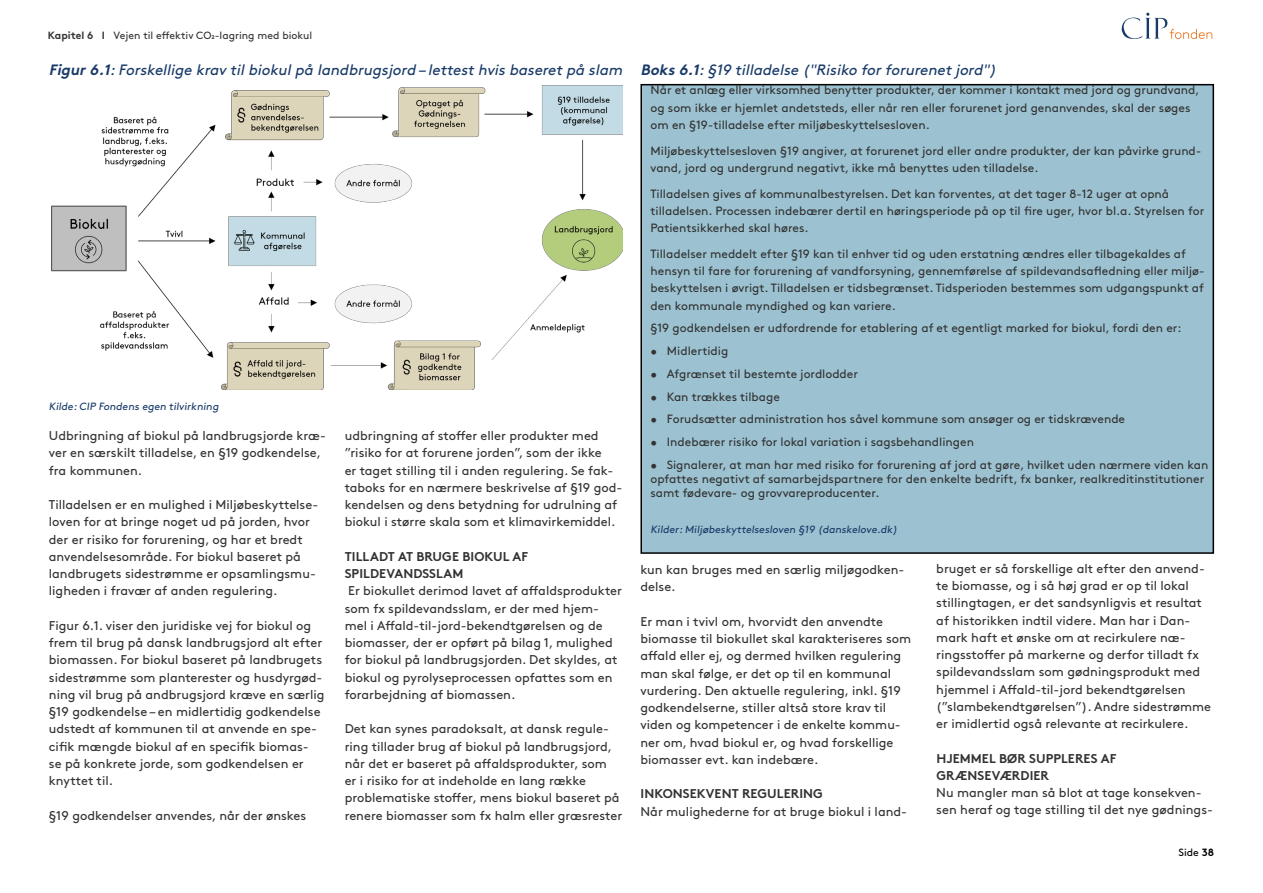
<style>
.page{position:relative;width:1263px;height:893px;background:#fff}
.page>*{position:absolute;margin:0;border:0;box-sizing:border-box;transform-origin:0 0}
.t1{font:italic 15px "Brown";color:#183a68}
.t2{font:12.75px/17.2px "Brown";color:#333}
.t3{font:700 12.75px/17.2px "Brown";letter-spacing:.005em;color:#333}
.t4{font:12px/17.2px "Brown";color:#333}
.t5{font:10.5px "Brown";color:#183a68}
.t6{font:10.5px "Brown";color:#333}
.t7{font:10.5px "Brown";color:#000}
.s1{font-weight:700}
</style>
<div class="page">
<div style="left:641px;top:85px;width:572px;height:468px;background:#9cc2d1"></div>
<div style="left:640px;top:84px;width:574px;height:470px;border:2px solid #000"></div>
<img style="left:51px;top:85px;width:571px;height:305px">
<svg style="left:1122px;top:13px;width:90px;height:26px"></svg>
<p class="t6" style="left:48px;top:27px;width:266px"><span class="s1">Kapitel 6 I</span> Vejen til effektiv CO2-lagring med biokul</p>
<p class="t1" style="left:49px;top:58px;width:579px"><span class="s1">Figur6.1</span>:Forskellige kravtilbiokulpå landbrugsjord –lettesthvisbaseretpå slam</p>
<p class="t5" style="left:49px;top:398px;width:173px">Kilde:CIP Fondens egen tilvirkning</p>
<p class="t2" style="left:49px;top:426px;width:278px">Udbringning af biokul på landbrugsjorde kræ&shy;ver en særskilt tilladelse, en §19 godkendelse, fra kommunen.</p>
<p class="t2" style="left:49px;top:495px;width:271px">Tilladelsen er en mulighed i Miljøbeskyttelse&shy;loven for at bringe noget ud på jorden, hvor der er risiko for forurening, og har et bredt anvendelsesområde. For biokul baseret på landbrugets sidestrømme er opsamlingsmu&shy;ligheden i fravær af anden regulering.</p>
<p class="t2" style="left:49px;top:616px;width:277px">Figur 6.1. viser den juridiske vej for biokul og frem til brug på dansk landbrugsjord alt efter biomassen. For biokul baseret på landbrugets sidestrømme som planterester og husdyrgød&shy;ning vil brug på andbrugsjord kræve en særlig §19 godkendelse – en midlertidig godkendelse udstedt af kommunen til at anvende en spe&shy;cifik mængde biokul af en specifik biomas&shy;se på konkrete jorde, som godkendelsen er knyttet til.</p>
<p class="t2" style="left:49px;top:805px;width:259px">§19 godkendelser anvendes, når der ønskes</p>
<p class="t2" style="left:345px;top:426px;width:279px">udbringning af stoffer eller produkter med ”risiko for at forurene jorden”, som der ikke<br>er taget stilling til i anden regulering. Se fak&shy;taboks for en nærmere beskrivelse af §19 god&shy;kendelsen og dens betydning for udrulning af biokul i større skala som et klimavirkemiddel.</p>
<p class="t3" style="left:345px;top:546px;width:185px">TILLADT AT BRUGE BIOKUL AF<br>SPILDEVANDSSLAM</p>
<p class="t2" style="left:345px;top:581px;width:279px">Er biokullet derimod lavet af affaldsprodukter som fx spildevandsslam, er der med hjem&shy;mel i Affald-til-jord-bekendtgørelsen og de biomasser, der er opført på bilag 1, mulighed for biokul på landbrugsjorden. Det skyldes, at biokul og pyrolyseprocessen opfattes som en forarbejdning af biomassen.</p>
<p class="t2" style="left:345px;top:719px;width:279px">Det kan synes paradoksalt, at dansk regule&shy;ring tillader brug af biokul på landbrugsjord, når det er baseret på affaldsprodukter, som<br>er i risiko for at indeholde en lang række problematiske stoffer, mens biokul baseret på renere biomasser som fx halm eller græsrester</p>
<p class="t1" style="left:640px;top:58px;width:361px"><span class="s1">Boks6.1</span>:§19 tilladelse ("Risiko forforurenetjord")</p>
<p class="t4" style="left:650px;top:81px;width:551px">Når et anlæg eller virksomhed benytter produkter, der kommer i kontakt med jord og grundvand, og som ikke er hjemlet andetsteds, eller når ren eller forurenet jord genanvendes, skal der søges om en §19-tilladelse efter miljøbeskyttelsesloven.</p>
<p class="t4" style="left:650px;top:141px;width:552px">Miljøbeskyttelsesloven §19 angiver, at forurenet jord eller andre produkter, der kan påvirke grund&shy;vand, jord og undergrund negativt, ikke må benyttes uden tilladelse.</p>
<p class="t4" style="left:650px;top:184px;width:555px">Tilladelsen gives af kommunalbestyrelsen. Det kan forventes, at det tager 8-12 uger at opnå tilladelsen. Processen indebærer dertil en høringsperiode på op til fire uger, hvor bl.a. Styrelsen for<br>Patientsikkerhed skal høres.</p>
<p class="t4" style="left:650px;top:244px;width:556px">Tilladelser meddelt efter §19 kan til enhver tid og uden erstatning ændres eller tilbagekaldes af hensyn til fare for forurening af vandforsyning, gennemførelse af spildevandsafledning eller miljø&shy;beskyttelsen i øvrigt. Tilladelsen er tidsbegrænset. Tidsperioden bestemmes som udgangspunkt af den kommunale myndighed og kan variere.</p>
<p class="t4" style="left:650px;top:319px;width:533px">§19 godkendelsen er udfordrende for etablering af et egentligt marked for biokul, fordi den er:</p>
<p class="t4" style="left:650px;top:341px;width:79px">• Midlertidig</p>
<p class="t4" style="left:650px;top:364px;width:209px">• Afgrænset til bestemte jordlodder</p>
<p class="t4" style="left:650px;top:387px;width:131px">• Kan trækkes tilbage</p>
<p class="t4" style="left:650px;top:410px;width:476px">• Forudsætter administration hos såvel kommune som ansøger og er tidskrævende</p>
<p class="t4" style="left:650px;top:432px;width:325px">• Indebærer risiko for lokal variation i sagsbehandlingen</p>
<p class="t4" style="left:650px;top:457px;width:559px;line-height:14.2px">• Signalerer, at man har med risiko for forurening af jord at gøre, hvilket uden nærmere viden kan opfattes negativt af samarbejdspartnere for den enkelte bedrift, fx banker, realkreditinstitutioner samt fødevare- og grovvareproducenter.</p>
<p class="t5" style="left:650px;top:521px;width:250px">Kilder:Miljøbeskyttelsesloven §19 (danskelove.dk)</p>
<p class="t2" style="left:936px;top:559px;width:276px">bruget er så forskellige alt efter den anvend&shy;te biomasse, og i så høj grad er op til lokal stillingtagen, er det sandsynligvis et resultat af historikken indtil videre. Man har i Dan&shy;mark haft et ønske om at recirkulere næ&shy;ringsstoffer på markerne og derfor tilladt fx spildevandsslam som gødningsprodukt med hjemmel i Affald-til-jord bekendtgørelsen (”slambekendtgørelsen”). Andre sidestrømme er imidlertid også relevante at recirkulere.</p>
<p class="t3" style="left:936px;top:748px;width:182px">HJEMMEL BØR SUPPLERES AF<br>GRÆNSEVÆRDIER</p>
<p class="t2" style="left:936px;top:783px;width:278px">Nu mangler man så blot at tage konsekven&shy;sen heraf og tage stilling til det nye gødnings-</p>
<p class="t2" style="left:640px;top:560px;width:265px">kun kan bruges med en særlig miljøgodken&shy;delse.</p>
<p class="t2" style="left:640px;top:612px;width:272px">Er man i tvivl om, hvorvidt den anvendte biomasse til biokullet skal karakteriseres som affald eller ej, og dermed hvilken regulering man skal følge, er det op til en kommunal vurdering. Den aktuelle regulering, inkl. §19 godkendelserne, stiller altså store krav til viden og kompetencer i de enkelte kommu&shy;ner om, hvad biokul er, og hvad forskellige biomasser evt. kan indebære.</p>
<p class="t3" style="left:640px;top:784px;width:184px">INKONSEKVENT REGULERING</p>
<p class="t2" style="left:640px;top:801px;width:268px">Når mulighederne for at bruge biokul i land-</p>
<p class="t7" style="left:1178px;top:844px;width:37px">Side <span class="s1">38</span></p>
</div>
